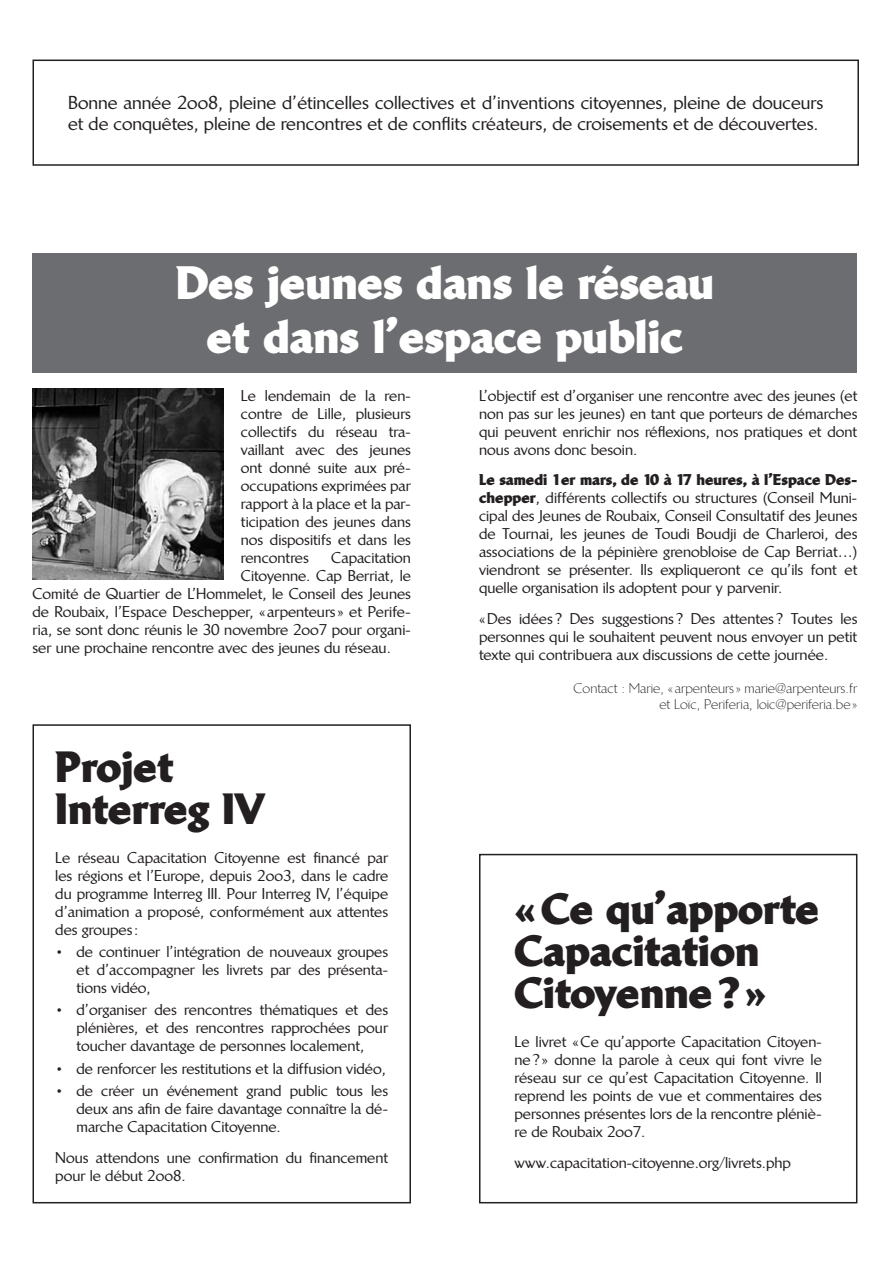
<style>
.page{position:relative;width:893px;height:1263px;background:#fff}
.page>*{position:absolute;margin:0;border:0;box-sizing:border-box;transform-origin:0 0}
.t1{font:900 45px/54px "Linotype Brewery";color:#fff;text-align:center}
.t2{font:900 42px/42px "Linotype Brewery";color:#231f20}
.t3{font:500 18px/21.6px "Linotype Brewery";color:#231f20}
.t4{font:500 15px/18px "Linotype Brewery";color:#231f20;text-align:justify}
.t5{font:300 13.5px/16.2px "Linotype Brewery";color:#231f20;text-align:right}
.s1{font-weight:900}
</style>
<div class="page">
<div style="left:33px;top:60px;width:826px;height:106px;border:2px solid #231f20"></div>
<div style="left:479px;top:854px;width:378px;height:349px;border:2px solid #231f20"></div>
<div style="left:33px;top:724px;width:378px;height:479px;border:2px solid #231f20"></div>
<div style="left:33px;top:253px;width:824px;height:119px;background:#6c6d70"></div>
<img style="left:33px;top:388px;width:191px;height:191px">
<p class="t3" style="left:68px;top:92px;width:757px">Bonne année 2oo8, pleine d’étincelles collectives et d’inventions citoyennes, pleine de douceurs et de conquêtes, pleine de rencontres et de conflits créateurs, de croisements et de découvertes.</p>
<h1 class="t1" style="left:176px;top:254px;width:540px">Des jeunes dans le réseau et dans l’espace public</h1>
<p class="t4" style="left:241px;top:386px;width:172px">Le lendemain de la ren&shy;contre de Lille, plusieurs collectifs du réseau tra&shy;vaillant avec des jeunes ont donné suite aux pré&shy;occupations exprimées par rapport à la place et la par&shy;ticipation des jeunes dans nos dispositifs et dans les rencontres</p>
<p class="t4" style="left:331px;top:548px;width:81px">Capacitation</p>
<p class="t4" style="left:241px;top:566px;width:172px">Citoyenne. Cap Berriat, le</p>
<p class="t4" style="left:33px;top:584px;width:380px">Comité de Quartier de L’Hommelet, le Conseil des Jeunes</p>
<p class="t4" style="left:33px;top:602px;width:379px">de Roubaix, l’Espace Deschepper, « arpenteurs » et Perife-</p>
<p class="t4" style="left:33px;top:620px;width:379px">ria, se sont donc réunis le 30 novembre 2oo7 pour organi-</p>
<p class="t4" style="left:33px;top:638px;width:360px">ser une prochaine rencontre avec des jeunes du réseau.</p>
<h2 class="t2" style="left:55px;top:744px;width:211px">Projet<br>Interreg IV</h2>
<p class="t4" style="left:55px;top:849px;width:334px">Le réseau Capacitation Citoyenne est financé par les régions et l’Europe, depuis 2oo3, dans le cadre du programme Interreg III. Pour Interreg IV, l’équipe d’animation a proposé, conformément aux attentes des groupes:</p>
<p class="t4" style="left:77px;top:943px;width:313px;text-indent:-21px">• de continuer l’intégration de nouveaux groupes et d’accompagner les livrets par des présenta&shy;tions vidéo,</p>
<p class="t4" style="left:77px;top:1001px;width:313px;text-indent:-21px">• d’organiser des rencontres thématiques et des plénières, et des rencontres rapprochées pour toucher davantage de personnes localement,</p>
<p class="t4" style="left:55px;top:1059px;width:332px">• de renforcer les restitutions et la diffusion vidéo,</p>
<p class="t4" style="left:77px;top:1082px;width:313px;text-indent:-21px">• de créer un événement grand public tous les deux ans afin de faire davantage connaître la dé&shy;marche Capacitation Citoyenne.</p>
<p class="t4" style="left:55px;top:1148px;width:334px">Nous attendons une confirmation du financement pour le début 2oo8.</p>
<p class="t4" style="left:479px;top:386px;width:380px">L’objectif est d’organiser une rencontre avec des jeunes (et non pas sur les jeunes) en tant que porteurs de démarches qui peuvent enrichir nos réflexions, nos pratiques et dont nous avons donc besoin.</p>
<p class="t4" style="left:479px;top:471px;width:380px"><span class="s1">Le samedi 1er mars, de 10 à 17 heures, à l’Espace Des&shy;chepper</span>, différents collectifs ou structures (Conseil Muni&shy;cipal des Jeunes de Roubaix, Conseil Consultatif des Jeunes de Tournai, les jeunes de Toudi Boudji de Charleroi, des associations de la pépinière grenobloise de Cap Berriat…) viendront se présenter. Ils expliqueront ce qu’ils font et quelle organisation ils adoptent pour y parvenir.</p>
<p class="t4" style="left:479px;top:610px;width:380px">«Des idées ? Des suggestions ? Des attentes ? Toutes les personnes qui le souhaitent peuvent nous envoyer un petit texte qui contribuera aux discussions de cette journée.</p>
<p class="t5" style="left:573px;top:681px;width:285px">Contact : Marie, « arpenteurs» marie@arpenteurs.fr et Loïc, Periferia, loic@periferia.be»</p>
<h2 class="t2" style="left:514px;top:886px;width:306px">«Ce qu’apporte<br>Capacitation<br>Citoyenne?»</h2>
<p class="t4" style="left:514px;top:1033px;width:309px">Le livret «Ce qu’apporte Capacitation Citoyen&shy;ne? » donne la parole à ceux qui font vivre le réseau sur ce qu’est Capacitation Citoyenne. Il reprend les points de vue et commentaires des personnes présentes lors de la rencontre pléniè&shy;re de Roubaix 2oo7.</p>
<p class="t4" style="left:514px;top:1154px;width:278px">www.capacitation-citoyenne.org/livrets.php</p>
</div>
